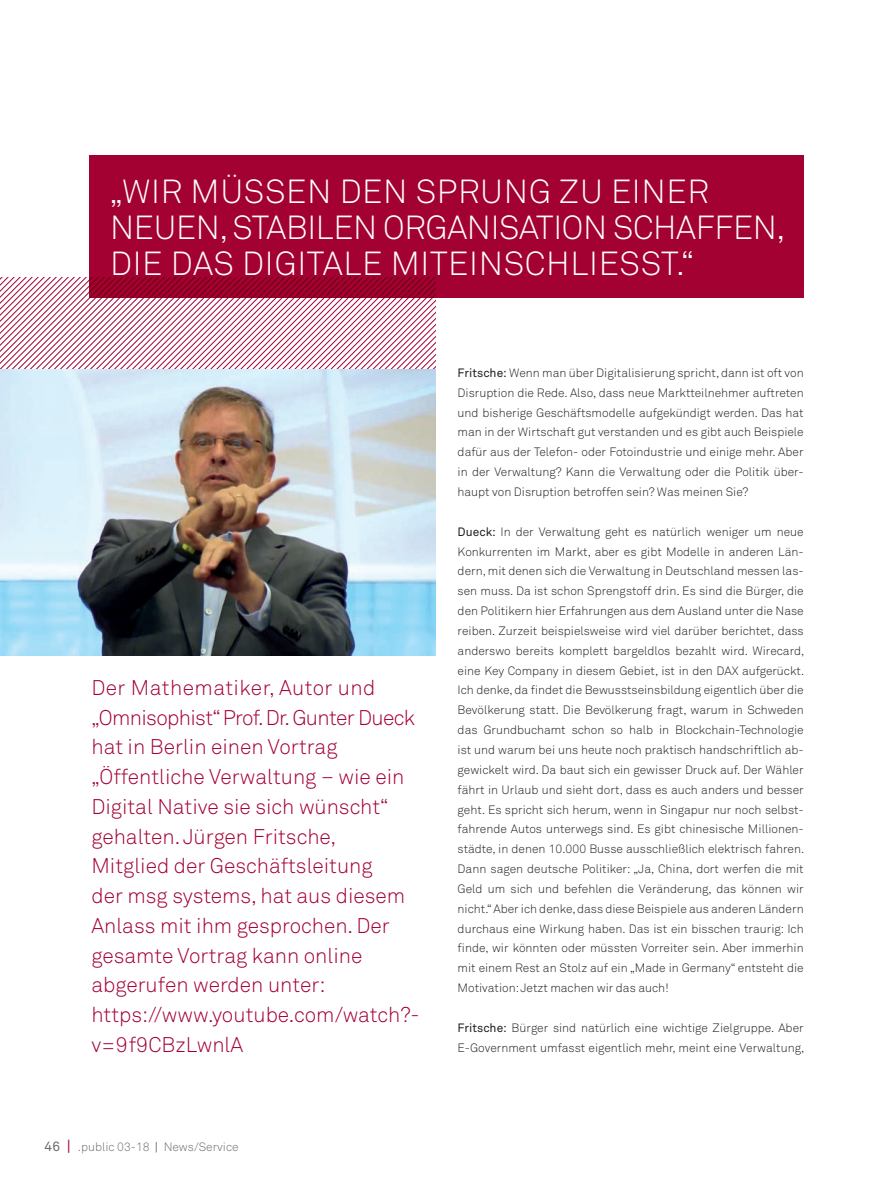
<style>
.page{position:relative;width:893px;height:1191px;background:#fff}
.page>*{position:absolute;margin:0;border:0;box-sizing:border-box;transform-origin:0 0}
.t1{font:300 33px/36px "Akkurat Std";letter-spacing:.02em;color:#fff}
.t2{font:300 21px/29.7px "Akkurat Std";color:#a40133}
.t3{font:300 12px/19.8px "Akkurat Std";color:#231f20;text-align:justify}
.t4{font:300 12px "Akkurat Std";color:#6c6d70}
.s1{font-weight:400;font-size:13.5px}
.s2{font-weight:400;font-size:15px;color:#a40133}
.s3{font-weight:400}
</style>
<div class="page">
<div style="left:89px;top:155px;width:715px;height:143px;background:#a40133"></div>
<img style="left:0;top:369px;width:436px;height:286px">
<svg style="left:0;top:278px;width:436px;height:90px"></svg>
<h1 class="t1" style="left:110px;top:173px;width:677px">„WIR MÜSSEN DEN SPRUNG ZU EINER<br>NEUEN, STABILEN ORGANISATION SCHAFFEN,<br>DIE DAS DIGITALE MITEINSCHLIESST.“</h1>
<p class="t2" style="left:91px;top:672px;width:330px">Der Mathematiker, Autor und „Omnisophist“ Prof. Dr. Gunter Dueck hat in Berlin einen Vortrag „Öffentliche Verwaltung – wie ein<br>Digital Native sie sich wünscht“ gehalten. Jürgen Fritsche,<br>Mitglied der Geschäftsleitung<br>der msg systems, hat aus diesem<br>Anlass mit ihm gesprochen. Der gesamte Vortrag kann online abgerufen werden unter: https://www.youtube.com/watch?- v=9f9CBzLwnlA</p>
<p class="t4" style="left:45px;top:1140px;width:195px"><span class="s1">46</span> <span class="s2">|</span> .public 03-18 <span class="s3">|</span> News/Service</p>
<p class="t3" style="left:458px;top:363px;width:348px"><span class="s3">Fritsche:</span> Wenn man über Digitalisierung spricht, dann ist oft von Disruption die Rede. Also, dass neue Marktteilnehmer auftreten und bisherige Geschäftsmodelle aufgekündigt werden. Das hat man in der Wirtschaft gut verstanden und es gibt auch Beispiele dafür aus der Telefon- oder Fotoindustrie und einige mehr. Aber in der Verwaltung? Kann die Verwaltung oder die Politik über&shy;haupt von Disruption betroffen sein? Was meinen Sie?</p>
<p class="t3" style="left:458px;top:521px;width:348px"><span class="s3">Dueck:</span> In der Verwaltung geht es natürlich weniger um neue Konkurrenten im Markt, aber es gibt Modelle in anderen Län&shy;dern, mit denen sich die Verwaltung in Deutschland messen las&shy;sen muss. Da ist schon Sprengstoff drin. Es sind die Bürger, die den Politikern hier Erfahrungen aus dem Ausland unter die Nase reiben. Zurzeit beispielsweise wird viel darüber berichtet, dass anderswo bereits komplett bargeldlos bezahlt wird. Wirecard, eine Key Company in diesem Gebiet, ist in den DAX aufgerückt.<br>Ich denke, da findet die Bewusstseinsbildung eigentlich über die Bevölkerung statt. Die Bevölkerung fragt, warum in Schweden das Grundbuchamt schon so halb in Blockchain-Technologie ist und warum bei uns heute noch praktisch handschriftlich ab&shy;gewickelt wird. Da baut sich ein gewisser Druck auf. Der Wähler fährt in Urlaub und sieht dort, dass es auch anders und besser geht. Es spricht sich herum, wenn in Singapur nur noch selbst&shy;fahrende Autos unterwegs sind. Es gibt chinesische Millionen&shy;städte, in denen 10.000 Busse ausschließlich elektrisch fahren.<br>Dann sagen deutsche Politiker: „Ja, China, dort werfen die mit Geld um sich und befehlen die Veränderung, das können wir nicht.“ Aber ich denke, dass diese Beispiele aus anderen Ländern durchaus eine Wirkung haben. Das ist ein bisschen traurig: Ich finde, wir könnten oder müssten Vorreiter sein. Aber immerhin mit einem Rest an Stolz auf ein „Made in Germany“ entsteht die Motivation: Jetzt machen wir das auch!</p>
<p class="t3" style="left:458px;top:1017px;width:348px"><span class="s3">Fritsche:</span> Bürger sind natürlich eine wichtige Zielgruppe. Aber<br>E-Government umfasst eigentlich mehr, meint eine Verwaltung,</p>
</div>
